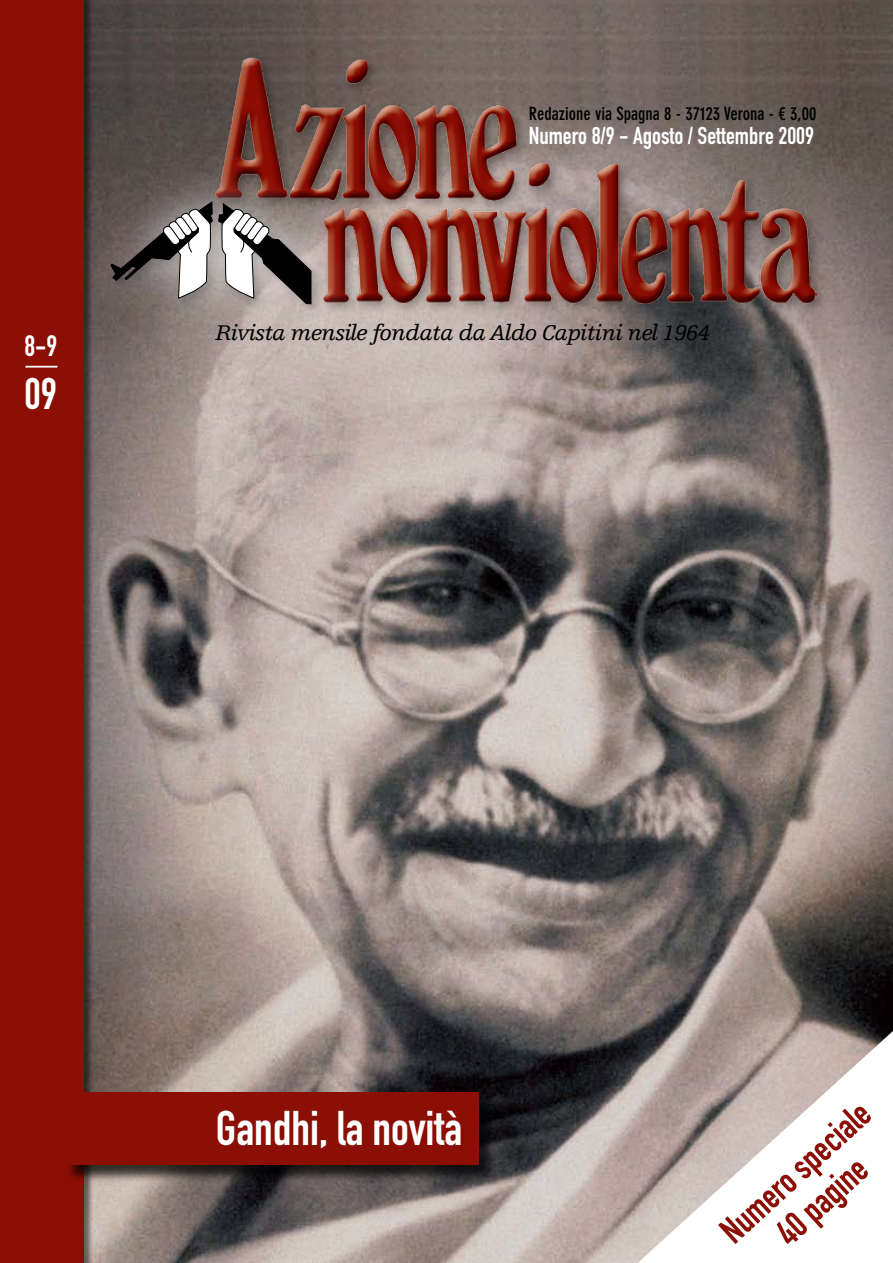
<style>
.page{position:relative;width:893px;height:1263px;background:#fff}
.page>*{position:absolute;margin:0;border:0;box-sizing:border-box;transform-origin:0 0}
.t1{font:48px "DIN Engschrift Std";color:#fff}
.t2{font:43.65px "DIN Engschrift Std";color:#fff}
.t3{font:36.3px/39.2px "DIN Engschrift Std";color:#8b0f04;text-align:center}
.t4{font:29.1px "DIN Engschrift Std";color:#fff}
.t5{font:24px "DIN Engschrift Std";color:#fff}
.t6{font:italic 22.5px "Egyptienne FLT Std";letter-spacing:-.04em;color:#000}
.t7{font:700 condensed 18px "DIN Neuzeit Grotesk Std";color:#000}
</style>
<div class="page">
<img style="left:94px;top:0;width:799px;height:1263px">
<div style="left:0;top:0;width:94px;height:1263px;background:#000;opacity:.5"></div>
<div style="left:0;top:0;width:84px;height:1263px;background:#8b0f04"></div>
<div style="left:211px;top:53px;width:616px;height:262px;background:#000;opacity:.3"></div>
<img style="left:215px;top:57px;width:312px;height:103px">
<img style="left:352px;top:160px;width:464px;height:143px">
<div style="left:63px;top:155px;width:289px;height:186px;background:#fff;opacity:.75"></div>
<svg style="left:110px;top:201px;width:202px;height:143px;background:#908885"></svg>
<hr style="left:25px;top:366px;width:32px;height:2px;background:#fff">
<div style="left:66px;top:1094px;width:432px;height:89px;background:#000;opacity:.75"></div>
<div style="left:64px;top:1092px;width:415px;height:72px;background:#8b0f04"></div>
<svg style="left:638px;top:1031px;width:255px;height:232px"></svg>
<p class="t4" style="left:24px;top:329px;width:34px">8-9</p>
<h2 class="t2" style="left:25px;top:368px;width:34px">09</h2>
<p class="t7" style="left:529px;top:103px;width:289px">Redazione via Spagna 8 - 37123 Verona - € 3,00</p>
<p class="t5" style="left:529px;top:121px;width:287px">Numero 8/9 - Agosto / Settembre 2009</p>
<p class="t6" style="left:215px;top:320px;width:496px">Rivista mensile fondata da Aldo Capitini nel 1964</p>
<h1 class="t1" style="left:216px;top:1100px;width:248px">Gandhi, la novità</h1>
<h3 class="t3" style="left:712px;top:1220px;width:190px;rotate:-42deg">Numero speciale<br>40 pagine</h3>
</div>
